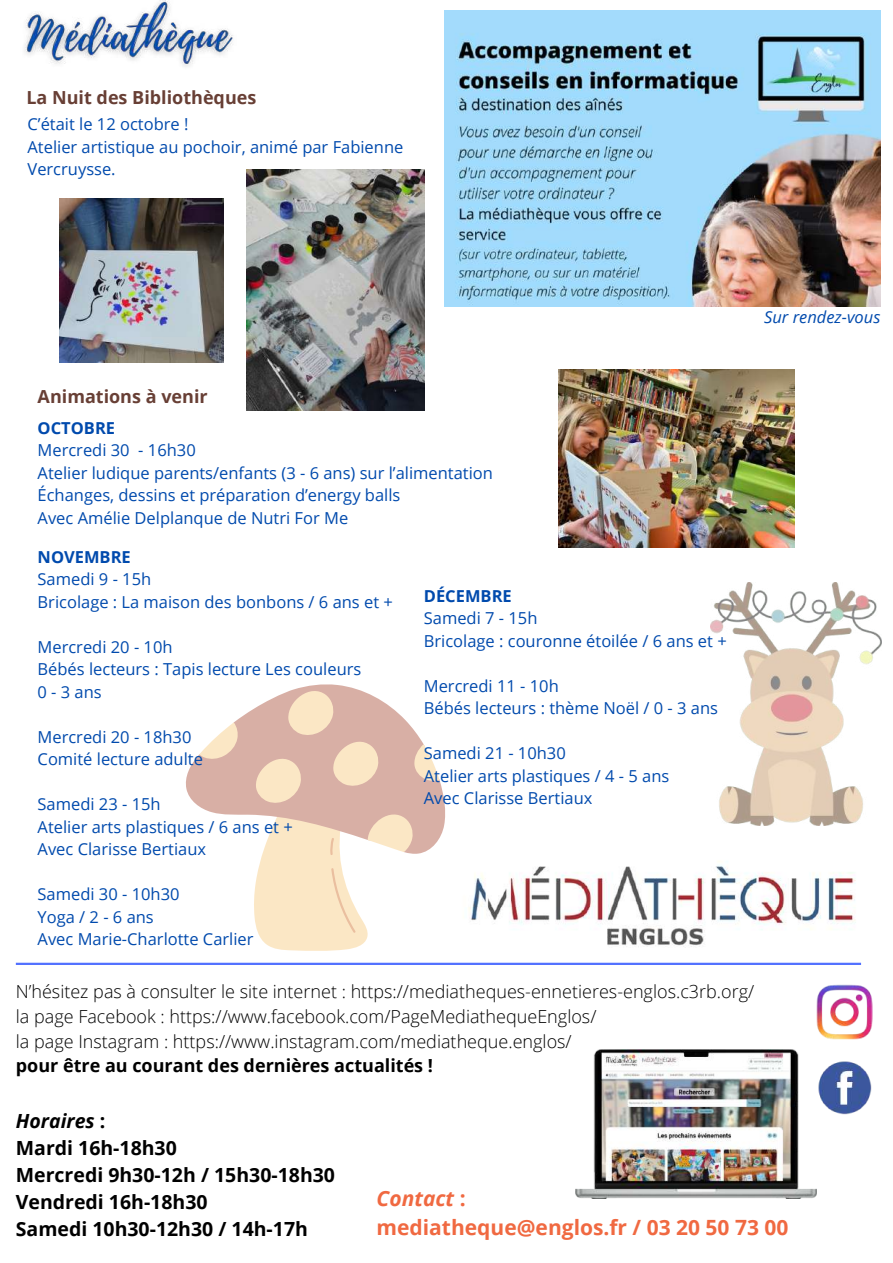
<style>
.page{position:relative;width:893px;height:1263px;background:#fff}
.page>*{position:absolute;margin:0;border:0;box-sizing:border-box;transform-origin:0 0}
.t1{font:700 21px/29.2px "Open Sans";color:#f06941}
.t2{font:700 19.5px/27px "Open Sans";color:#000}
.t3{font:300 18px/24.8px "Open Sans";color:#000}
.t4{font:700 18px "Open Sans";color:#000}
.t5{font:700 18px "Open Sans";color:#683f35}
.t6{font:16.5px/22.5px "Open Sans";color:#004aad}
.t7{font:700 16.5px "Open Sans";color:#004aad}
.t8{font:italic 16.5px "Open Sans";color:#004aad}
.s1{font-style:italic}
</style>
<div class="page">
<img style="left:444px;top:10px;width:437px;height:296px">
<img style="left:818px;top:1061px;width:54px;height:54px">
<img style="left:817px;top:984px;width:55px;height:55px">
<hr style="left:16px;top:963px;width:845px;height:2px;background:#5271ff">
<img style="left:468px;top:861px;width:388px;height:86px">
<img style="left:575px;top:1049px;width:242px;height:150px">
<svg style="left:186px;top:684px;width:259px;height:267px"></svg>
<img style="left:710px;top:582px;width:171px;height:243px">
<img style="left:59px;top:198px;width:165px;height:164px">
<img style="left:247px;top:169px;width:177px;height:241px">
<img style="left:558px;top:370px;width:237px;height:177px">
<img style="left:24px;top:0;width:209px;height:67px">
<p class="t5" style="left:26px;top:84px;width:232px">La Nuit des Bibliothèques</p>
<p class="t6" style="left:28px;top:113px;width:377px">C’était le 12 octobre !<br>Atelier artistique au pochoir, animé par Fabienne<br>Vercruysse.</p>
<p class="t5" style="left:38px;top:384px;width:172px">Animations à venir</p>
<p class="t7" style="left:38px;top:416px;width:79px">OCTOBRE</p>
<p class="t6" style="left:38px;top:438px;width:457px">Mercredi 30 - 16h30<br>Atelier ludique parents/enfants (3 - 6 ans) sur l’alimentation Échanges, dessins et préparation d’energy balls<br>Avec Amélie Delplanque de Nutri For Me</p>
<p class="t7" style="left:38px;top:545px;width:95px">NOVEMBRE</p>
<p class="t6" style="left:38px;top:567px;width:357px">Samedi 9 - 15h<br>Bricolage : La maison des bonbons / 6 ans et +</p>
<p class="t6" style="left:38px;top:635px;width:325px">Mercredi 20 - 10h<br>Bébés lecteurs : Tapis lecture Les couleurs<br>0-3ans</p>
<p class="t6" style="left:38px;top:725px;width:167px">Mercredi 20 - 18h30<br>Comité lecture adulte</p>
<p class="t6" style="left:38px;top:792px;width:257px">Samedi 23 - 15h<br>Atelier arts plastiques / 6 ans et +<br>Avec Clarisse Bertiaux</p>
<p class="t6" style="left:38px;top:882px;width:218px">Samedi 30 - 10h30<br>Yoga / 2 - 6 ans<br>Avec Marie-Charlotte Carlier</p>
<p class="t7" style="left:424px;top:584px;width:89px">DÉCEMBRE</p>
<p class="t6" style="left:424px;top:606px;width:304px">Samedi 7 - 15h<br>Bricolage : couronne étoilée / 6 ans et +</p>
<p class="t6" style="left:424px;top:674px;width:296px">Mercredi 11 - 10h<br>Bébés lecteurs : thème Noël / 0 - 3 ans</p>
<p class="t6" style="left:424px;top:741px;width:247px">Samedi 21 - 10h30<br>Atelier arts plastiques / 4 - 5 ans<br>Avec Clarisse Bertiaux</p>
<p class="t8" style="left:764px;top:306px;width:118px">Sur rendez-vous</p>
<p class="t3" style="left:16px;top:979px;width:740px">N’hésitez pas à consulter le site internet : https://mediatheques-ennetieres-englos.c3rb.org/ la page Facebook : https://www.facebook.com/PageMediathequeEnglos/<br>la page Instagram : https://www.instagram.com/mediatheque.englos/</p>
<p class="t4" style="left:16px;top:1053px;width:419px">pour être au courant des dernières actualités !</p>
<p class="t2" style="left:16px;top:1106px;width:321px"><span class="s1">Horaires</span> :<br>Mardi 16h-18h30<br>Mercredi 9h30-12h / 15h30-18h30<br>Vendredi 16h-18h30<br>Samedi 10h30-12h30 / 14h-17h</p>
<p class="t1" style="left:377px;top:1183px;width:413px"><span class="s1">Contact</span> :<br>mediatheque@englos.fr / 03 20 50 73 00</p>
</div>
